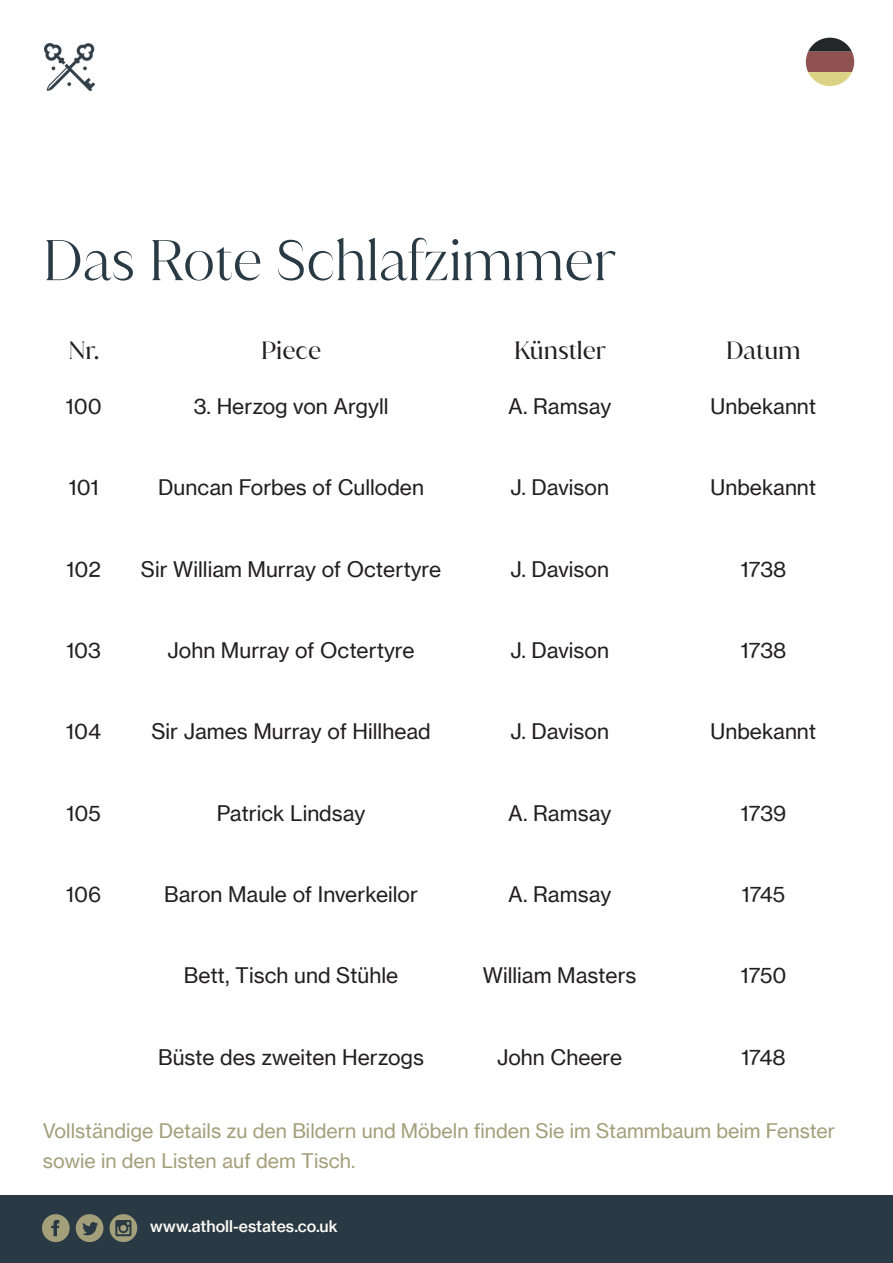
<style>
.page{position:relative;width:893px;height:1263px;background:#fff}
.page>*{position:absolute;margin:0;border:0;box-sizing:border-box;transform-origin:0 0}
.t1{font:300 55.05px "Juana Alt";color:#293a45}
.t2{font:24px "Juana Alt";color:#231f20}
.t3{font:21px "N Haas Grotesk TX Pro 55 Rg";color:#231f20}
.t4{font:19.65px/30.5px "N Haas Grotesk TX Pro 55 Rg";color:#a49f7b}
.t5{font:15.75px "N Haas Grotesk TX Pro 65 Md";color:#fefbf5}
</style>
<div class="page">
<div style="left:0;top:1195px;width:893px;height:68px;background:#293a45"></div>
<svg style="left:42px;top:1214px;width:28px;height:28px"></svg>
<svg style="left:110px;top:1214px;width:27px;height:28px"></svg>
<svg style="left:76px;top:1214px;width:27px;height:28px"></svg>
<img style="left:45px;top:43px;width:50px;height:47px">
<svg style="left:806px;top:38px;width:48px;height:48px"></svg>
<p class="t1" style="left:43px;top:225px;width:575px">Das Rote Schlafzimmer</p>
<p class="t2" style="left:68px;top:334px;width:33px">Nr.</p>
<p class="t2" style="left:261px;top:334px;width:61px">Piece</p>
<p class="t2" style="left:514px;top:334px;width:93px">Künstler</p>
<p class="t2" style="left:726px;top:334px;width:76px">Datum</p>
<p class="t3" style="left:65px;top:393px;width:38px">100</p>
<p class="t3" style="left:194px;top:393px;width:196px">3. Herzog von Argyll</p>
<p class="t3" style="left:508px;top:393px;width:105px">A. Ramsay</p>
<p class="t3" style="left:711px;top:393px;width:107px">Unbekannt</p>
<p class="t3" style="left:68px;top:475px;width:32px">101</p>
<p class="t3" style="left:158px;top:475px;width:267px">Duncan Forbes of Culloden</p>
<p class="t3" style="left:510px;top:475px;width:100px">J. Davison</p>
<p class="t3" style="left:711px;top:475px;width:107px">Unbekannt</p>
<p class="t3" style="left:66px;top:556px;width:36px">102</p>
<p class="t3" style="left:141px;top:556px;width:302px">Sir William Murray of Octertyre</p>
<p class="t3" style="left:510px;top:556px;width:100px">J. Davison</p>
<p class="t3" style="left:740px;top:556px;width:47px">1738</p>
<p class="t3" style="left:66px;top:637px;width:37px">103</p>
<p class="t3" style="left:168px;top:637px;width:248px">John Murray of Octertyre</p>
<p class="t3" style="left:510px;top:637px;width:100px">J. Davison</p>
<p class="t3" style="left:740px;top:637px;width:47px">1738</p>
<p class="t3" style="left:66px;top:719px;width:37px">104</p>
<p class="t3" style="left:151px;top:719px;width:281px">Sir James Murray of Hillhead</p>
<p class="t3" style="left:510px;top:719px;width:100px">J. Davison</p>
<p class="t3" style="left:711px;top:719px;width:107px">Unbekannt</p>
<p class="t3" style="left:66px;top:800px;width:36px">105</p>
<p class="t3" style="left:217px;top:800px;width:150px">Patrick Lindsay</p>
<p class="t3" style="left:508px;top:800px;width:105px">A. Ramsay</p>
<p class="t3" style="left:740px;top:800px;width:47px">1739</p>
<p class="t3" style="left:66px;top:881px;width:37px">106</p>
<p class="t3" style="left:164px;top:881px;width:255px">Baron Maule of Inverkeilor</p>
<p class="t3" style="left:508px;top:881px;width:105px">A. Ramsay</p>
<p class="t3" style="left:741px;top:881px;width:45px">1745</p>
<p class="t3" style="left:184px;top:963px;width:216px">Bett, Tisch und Stühle</p>
<p class="t3" style="left:483px;top:963px;width:155px">William Masters</p>
<p class="t3" style="left:740px;top:963px;width:48px">1750</p>
<p class="t3" style="left:158px;top:1044px;width:267px">Büste des zweiten Herzogs</p>
<p class="t3" style="left:497px;top:1044px;width:127px">John Cheere</p>
<p class="t3" style="left:741px;top:1044px;width:46px">1748</p>
<p class="t4" style="left:43px;top:1115px;width:794px">Vollständige Details zu den Bildern und Möbeln finden Sie im Stammbaum beim Fenster sowie in den Listen auf dem Tisch.</p>
<p class="t5" style="left:150px;top:1217px;width:189px">www.atholl-estates.co.uk</p>
</div>
